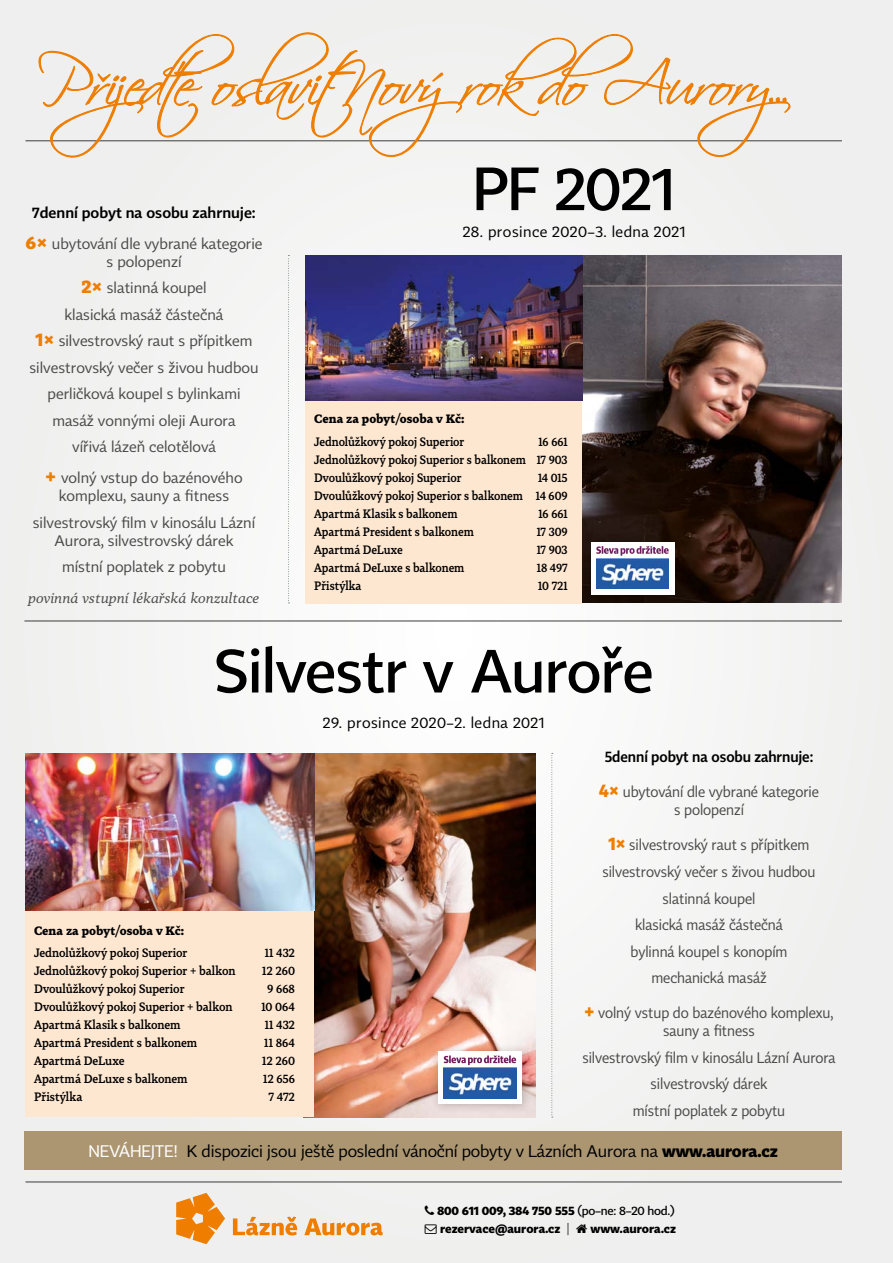
<style>
.page{position:relative;width:893px;height:1263px;background:#f1f1f0}
.page>*{position:absolute;margin:0;border:0;box-sizing:border-box;transform-origin:0 0}
.t1{font:60px "Scriptina Pro";color:#ef7d00}
.t2{font:500 60px "Tabac Sans";letter-spacing:-.015em;color:#000}
.t3{font:16.5px "Tabac Sans";letter-spacing:-.01em;color:#000}
.t4{font:16.5px "Tabac Sans";color:#fff}
.t5{font:15px/26.5px "Tabac Sans";letter-spacing:-.005em;color:#4a4a49;text-align:center}
.t6{font:15px/26.5px "Tabac Sans";letter-spacing:-.005em;color:#4a4a49;text-align:center;scale:.94 1}
.t7{font:15px "Tabac Sans";letter-spacing:.03em;color:#000}
.t8{font:300 15px "Tabac Sans";letter-spacing:-.005em;color:#000;scale:.94 1}
.t9{font:italic 13.5px "Tabac G3";letter-spacing:.01em;color:#4a4a49}
.t10{font:500 12px/18px "Tabac G4";letter-spacing:-.005em;color:#000;text-align:justify;scale:.92 1}
.t11{font:500 12px "Tabac G4";letter-spacing:-.005em;color:#000;scale:.94 1}
.t12{font:700 12px/18px "Tabac Sans";letter-spacing:-.02em;color:#000}
.t13{font:500 12px "Tabac G4";letter-spacing:.005em;color:#000}
.s1{font-weight:300;color:#000}
.s2{font-weight:700;font-size:18px;color:#ef7d00}
.s3{color:#fff}
.s4{font-weight:700}
.s5{font-weight:500}
.s6{font-weight:300}
</style>
<div class="page">
<svg style="left:551px;top:753px;width:2px;height:365px"></svg>
<img style="left:314px;top:753px;width:222px;height:364px">
<div style="left:26px;top:910px;width:288px;height:207px;background:#fee7d1"></div>
<img style="left:26px;top:753px;width:288px;height:157px">
<div style="left:430px;top:1043px;width:103px;height:71px;background:#000;opacity:.2"></div>
<div style="left:438px;top:1051px;width:84px;height:53px;background:#fff"></div>
<img style="left:444px;top:1067px;width:72px;height:31px">
<svg style="left:444px;top:1055px;width:72px;height:10px"></svg>
<svg style="left:176px;top:1193px;width:207px;height:51px"></svg>
<hr style="left:24px;top:621px;width:818px;height:1px;background:#3c3c3b">
<hr style="left:26px;top:141px;width:816px;height:1px;background:#3c3c3b">
<hr style="left:26px;top:1182px;width:816px;height:1px;background:#3c3c3b">
<img style="left:582px;top:255px;width:260px;height:348px">
<div style="left:306px;top:400px;width:276px;height:204px;background:#fee7d1"></div>
<img style="left:306px;top:255px;width:276px;height:145px">
<div style="left:583px;top:534px;width:102px;height:71px;background:#000;opacity:.2"></div>
<div style="left:590px;top:542px;width:84px;height:52px;background:#fff"></div>
<img style="left:596px;top:558px;width:72px;height:31px">
<svg style="left:596px;top:546px;width:73px;height:10px"></svg>
<svg style="left:288px;top:255px;width:1px;height:348px"></svg>
<svg style="left:39px;top:32px;width:751px;height:126px"></svg>
<div style="left:24px;top:1131px;width:818px;height:39px;background:#ab9671"></div>
<h1 class="t1" style="left:51px;top:48px;width:789px">Přijeďte oslavitNovýrokdo Aurory…</h1>
<p class="t5" style="left:26px;top:197px;width:239px;line-height:30.8px"><span class="s1">7denní pobyt na osobu zahrnuje:<br></span><span class="s2">6×</span> ubytování dle vybrané kategorie</p>
<p class="t5" style="left:29px;top:248px;width:231px">s polopenzí<br><span class="s2">2×</span> slatinná koupel<br>klasická masáž částečná<br><span class="s2">1×</span> silvestrovský raut s přípitkem silvestrovský večer s živou hudbou perličková koupel s bylinkami masáž vonnými oleji Aurora<br>vířivá lázeň celotělová</p>
<p class="t5" style="left:45px;top:469px;width:199px;line-height:18px"><span class="s2">+</span> volný vstup do bazénového komplexu, sauny a fitness</p>
<p class="t5" style="left:33px;top:513px;width:224px;line-height:18px">silvestrovský film v kinosálu Lázní<br>Aurora, silvestrovský dárek</p>
<p class="t5" style="left:62px;top:554px;width:165px">místní poplatek z pobytu</p>
<p class="t9" style="left:29px;top:589px;width:232px">povinná vstupní lékařská konzultace</p>
<h1 class="t2" style="left:472px;top:152px;width:205px">PF 2021</h1>
<p class="t7" style="left:463px;top:222px;width:224px">28. prosince 2020–3. ledna 2021</p>
<p class="t13" style="left:314px;top:410px;width:152px">Cena za pobyt/osoba v Kč:</p>
<p class="t10" style="left:314px;top:432px;width:165px">Jednolůžkový pokoj Superior</p>
<p class="t10" style="left:314px;top:432px;width:277px;text-indent:224px">16 661<br>Jednolůžkový pokoj Superior s balkonem 17 903<br>Dvoulůžkový pokoj Superior</p>
<p class="t10" style="left:314px;top:468px;width:277px;text-indent:224px">14 015<br>Dvoulůžkový pokoj Superior s balkonem 14 609<br>Apartmá Klasik s balkonem</p>
<p class="t10" style="left:538px;top:504px;width:33px">16 661</p>
<p class="t10" style="left:314px;top:522px;width:175px">Apartmá President s balkonem</p>
<p class="t10" style="left:537px;top:522px;width:35px">17 309</p>
<p class="t10" style="left:314px;top:540px;width:98px">Apartmá DeLuxe</p>
<p class="t10" style="left:537px;top:540px;width:35px">17 903</p>
<p class="t10" style="left:314px;top:558px;width:165px">Apartmá DeLuxe s balkonem</p>
<p class="t10" style="left:537px;top:558px;width:35px">18 497</p>
<p class="t10" style="left:314px;top:576px;width:53px">Přistýlka</p>
<p class="t10" style="left:538px;top:576px;width:33px">10 721</p>
<h1 class="t2" style="left:214px;top:635px;width:441px">Silvestr v Auroře</h1>
<p class="t7" style="left:323px;top:713px;width:223px">29. prosince 2020–2. ledna 2021</p>
<p class="t13" style="left:34px;top:922px;width:152px">Cena za pobyt/osoba v Kč:</p>
<p class="t11" style="left:34px;top:945px;width:165px">Jednolůžkový pokoj Superior</p>
<p class="t11" style="left:265px;top:945px;width:34px">11 432</p>
<p class="t11" style="left:34px;top:963px;width:216px">Jednolůžkový pokoj Superior + balkon</p>
<p class="t11" style="left:262px;top:963px;width:37px">12 260</p>
<p class="t11" style="left:34px;top:981px;width:162px">Dvoulůžkový pokoj Superior</p>
<p class="t11" style="left:267px;top:981px;width:31px">9 668</p>
<p class="t11" style="left:34px;top:999px;width:213px">Dvoulůžkový pokoj Superior + balkon</p>
<p class="t11" style="left:261px;top:999px;width:37px">10 064</p>
<p class="t11" style="left:34px;top:1017px;width:157px">Apartmá Klasik s balkonem</p>
<p class="t11" style="left:265px;top:1017px;width:34px">11 432</p>
<p class="t11" style="left:34px;top:1035px;width:175px">Apartmá President s balkonem</p>
<p class="t11" style="left:264px;top:1035px;width:34px">11 864</p>
<p class="t11" style="left:34px;top:1053px;width:98px">Apartmá DeLuxe</p>
<p class="t11" style="left:262px;top:1053px;width:37px">12 260</p>
<p class="t11" style="left:34px;top:1071px;width:165px">Apartmá DeLuxe s balkonem</p>
<p class="t11" style="left:263px;top:1071px;width:35px">12 656</p>
<p class="t11" style="left:34px;top:1089px;width:53px">Přistýlka</p>
<p class="t11" style="left:269px;top:1089px;width:30px">7 472</p>
<p class="t8" style="left:605px;top:748px;width:223px">5denní pobyt na osobu zahrnuje:</p>
<p class="t6" style="left:599px;top:783px;width:235px;line-height:18px"><span class="s2">4×</span> ubytování dle vybrané kategorie s polopenzí</p>
<p class="t6" style="left:602px;top:832px;width:228px"><span class="s2">1×</span> silvestrovský raut s přípitkem silvestrovský večer s živou hudbou slatinná koupel<br>klasická masáž částečná<br>bylinná koupel s konopím mechanická masáž</p>
<p class="t6" style="left:584px;top:1004px;width:267px;line-height:18px"><span class="s2">+</span> volný vstup do bazénového komplexu, sauny a fitness</p>
<p class="t6" style="left:582px;top:1044px;width:271px">silvestrovský film v kinosálu Lázní Aurora silvestrovský dárek<br>místní poplatek z pobytu</p>
<p class="t4" style="left:89px;top:1141px;width:51px">Neváhejte</p>
<p class="t3" style="left:173px;top:1141px;width:606px"><span class="s3">!</span> K dispozici jsou ještě poslední vánoční pobyty v Lázních Aurora na <span class="s4">www.aurora.cz</span></p>
<p class="t12" style="left:437px;top:1201px;width:239px">800 611 009, 384 750 555 <span class="s5">(po–ne: 8–20 hod.) </span>rezervace@aurora.cz <span class="s6">|</span></p>
<p class="t12" style="left:590px;top:1219px;width:87px">www.aurora.cz</p>
</div>
